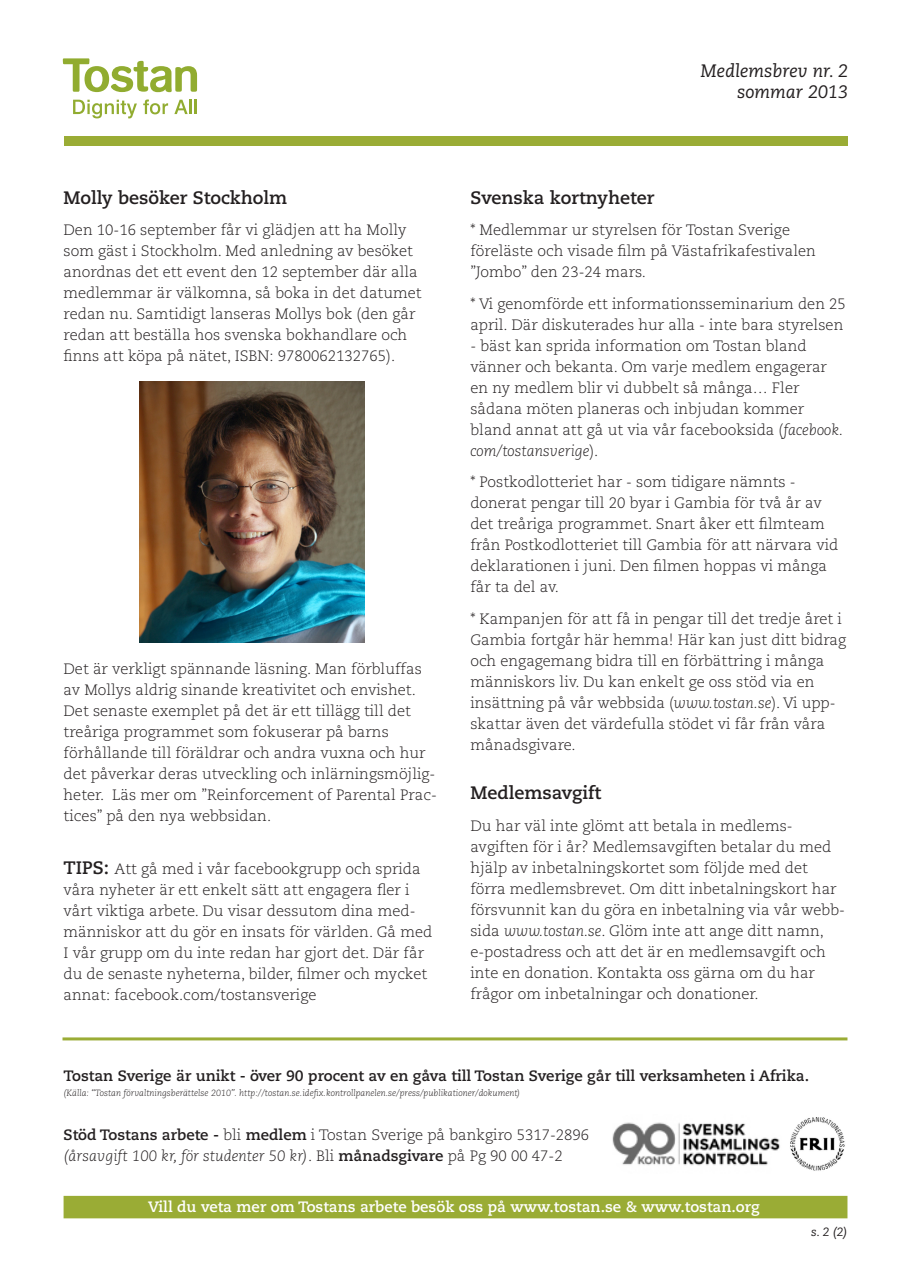
<style>
.page{position:relative;width:910px;height:1280px;background:#fff}
.page>*{position:absolute;margin:0;border:0;box-sizing:border-box;transform-origin:0 0}
.t1{font:700 18px "Caecilia LT Std";color:#231f20}
.t2{font:italic 18px "Caecilia LT Std";color:#231f20}
.t3{font:300 15px/21px "Caecilia LT Std";color:#231f20}
.t4{font:700 15px "Caecilia LT Std";color:#231f20}
.t5{font:700 15px "Caecilia LT Std";color:#fff}
.t6{font:italic 12px "Caecilia LT Std";color:#231f20}
.t7{font:italic 300 9px "Caecilia LT Std";color:#231f20}
.s1{font-weight:700;font-size:18px}
.s2{font-style:italic}
.s3{font-weight:700}
</style>
<div class="page">
<img style="left:612px;top:1117px;width:233px;height:54px">
<hr style="left:63px;top:1037px;width:784px;height:3px;background:#9aac35">
<div style="left:64px;top:1196px;width:783px;height:22px;background:#9aac35"></div>
<div style="left:64px;top:136px;width:783px;height:9px;background:#9aac35"></div>
<svg style="left:73px;top:100px;width:64px;height:18px"></svg>
<svg style="left:143px;top:99px;width:25px;height:15px"></svg>
<svg style="left:174px;top:100px;width:17px;height:14px"></svg>
<hr style="left:194px;top:100px;width:3px;height:14px;background:#91ac30">
<svg style="left:63px;top:58px;width:134px;height:34px"></svg>
<img style="left:139px;top:381px;width:225px;height:262px">
<p class="t2" style="left:701px;top:60px;width:149px">Medlemsbrev nr. 2</p>
<p class="t2" style="left:737px;top:81px;width:113px">sommar 2013</p>
<p class="t1" style="left:64px;top:187px;width:225px">Molly besöker Stockholm</p>
<p class="t3" style="left:64px;top:220px;width:360px">Den 10-16 september får vi glädjen att ha Molly som gäst i Stockholm. Med anledning av besöket anordnas det ett event den 12 september där alla medlemmar är välkomna, så boka in det datumet redan nu. Samtidigt lanseras Mollys bok (den går redan att beställa hos svenska bokhandlare och finns att köpa på nätet, ISBN: 9780062132765).</p>
<p class="t3" style="left:64px;top:658px;width:360px">Det är verkligt spännande läsning. Man förbluffas av Mollys aldrig sinande kreativitet och envishet.</p>
<p class="t3" style="left:64px;top:700px;width:375px">Det senaste exemplet på det är ett tillägg till det treåriga programmet som fokuserar på barns förhållande till föräldrar och andra vuxna och hur det påverkar deras utveckling och inlärningsmöjlig&shy;heter. Läs mer om ”Reinforcement of Parental Prac&shy;tices” på den nya webbsidan.</p>
<p class="t3" style="left:64px;top:858px;width:370px"><span class="s1">TIPS:</span> Att gå med i vår facebookgrupp och sprida våra nyheter är ett enkelt sätt att engagera fler i vårt viktiga arbete. Du visar dessutom dina med&shy;människor att du gör en insats för världen. Gå med I vår grupp om du inte redan har gjort det. Där får du de senaste nyheterna, bilder, filmer och mycket annat: facebook.com/tostansverige</p>
<p class="t1" style="left:470px;top:187px;width:185px">Svenska kortnyheter</p>
<p class="t3" style="left:470px;top:220px;width:347px">* Medlemmar ur styrelsen för Tostan Sverige föreläste och visade film på Västafrikafestivalen ”Jombo” den 23-24 mars.</p>
<p class="t3" style="left:470px;top:293px;width:377px">* Vi genomförde ett informationsseminarium den 25 april. Där diskuterades hur alla - inte bara styrelsen</p>
<p class="t3" style="left:470px;top:335px;width:338px">- bäst kan sprida information om Tostan bland</p>
<p class="t3" style="left:470px;top:356px;width:374px">vänner och bekanta. Om varje medlem engagerar en ny medlem blir vi dubbelt så många… Fler sådana möten planeras och inbjudan kommer bland annat att gå ut via vår facebooksida (<span class="s2">facebook. com/tostansverige</span>).</p>
<p class="t3" style="left:470px;top:472px;width:327px">* Postkodlotteriet har - som tidigare nämnts -</p>
<p class="t3" style="left:470px;top:493px;width:369px">donerat pengar till 20 byar i Gambia för två år av det treåriga programmet. Snart åker ett filmteam från Postkodlotteriet till Gambia för att närvara vid deklarationen i juni. Den filmen hoppas vi många får ta del av.</p>
<p class="t3" style="left:470px;top:608px;width:377px">* Kampanjen för att få in pengar till det tredje året i Gambia fortgår här hemma! Här kan just ditt bidrag och engagemang bidra till en förbättring i många människors liv. Du kan enkelt ge oss stöd via en insättning på vår webbsida (<span class="s2">www.tostan.se</span>). Vi upp&shy;skattar även det värdefulla stödet vi får från våra månadsgivare.</p>
<p class="t1" style="left:470px;top:783px;width:132px">Medlemsavgift</p>
<p class="t3" style="left:470px;top:816px;width:324px">Du har väl inte glömt att betala in medlems-</p>
<p class="t3" style="left:470px;top:837px;width:376px">avgiften för i år? Medlemsavgiften betalar du med hjälp av inbetalningskortet som följde med det förra medlemsbrevet. Om ditt inbetalningskort har försvunnit kan du göra en inbetalning via vår webb&shy;sida <span class="s2">www.tostan.se</span>. Glöm inte att ange ditt namn,</p>
<p class="t3" style="left:470px;top:942px;width:357px">e-postadress och att det är en medlemsavgift och inte en donation. Kontakta oss gärna om du har frågor om inbetalningar och donationer.</p>
<p class="t4" style="left:64px;top:1067px;width:747px">Tostan Sverige är unikt - över 90 procent av en gåva till Tostan Sverige går till verksamheten i Afrika.</p>
<p class="t7" style="left:64px;top:1088px;width:458px">(Källa: “Tostan förvaltningsberättelse 2010”. http://tostan.se.idefix.kontrollpanelen.se/press/publikationer/dokument)</p>
<p class="t3" style="left:64px;top:1124px;width:527px"><span class="s3">Stöd Tostans arbete -</span> bli <span class="s3">medlem</span> i Tostan Sverige på bankgiro 5317-2896 <span class="s2">(årsavgift 100 kr, för studenter 50 kr)</span>. Bli <span class="s3">månadsgivare</span> på Pg 90 00 47-2</p>
<p class="t5" style="left:148px;top:1198px;width:613px">Vill du veta mer om Tostans arbete besök oss på www.tostan.se &amp; www.tostan.org</p>
<p class="t6" style="left:811px;top:1225px;width:38px">s. 2 (2)</p>
</div>
